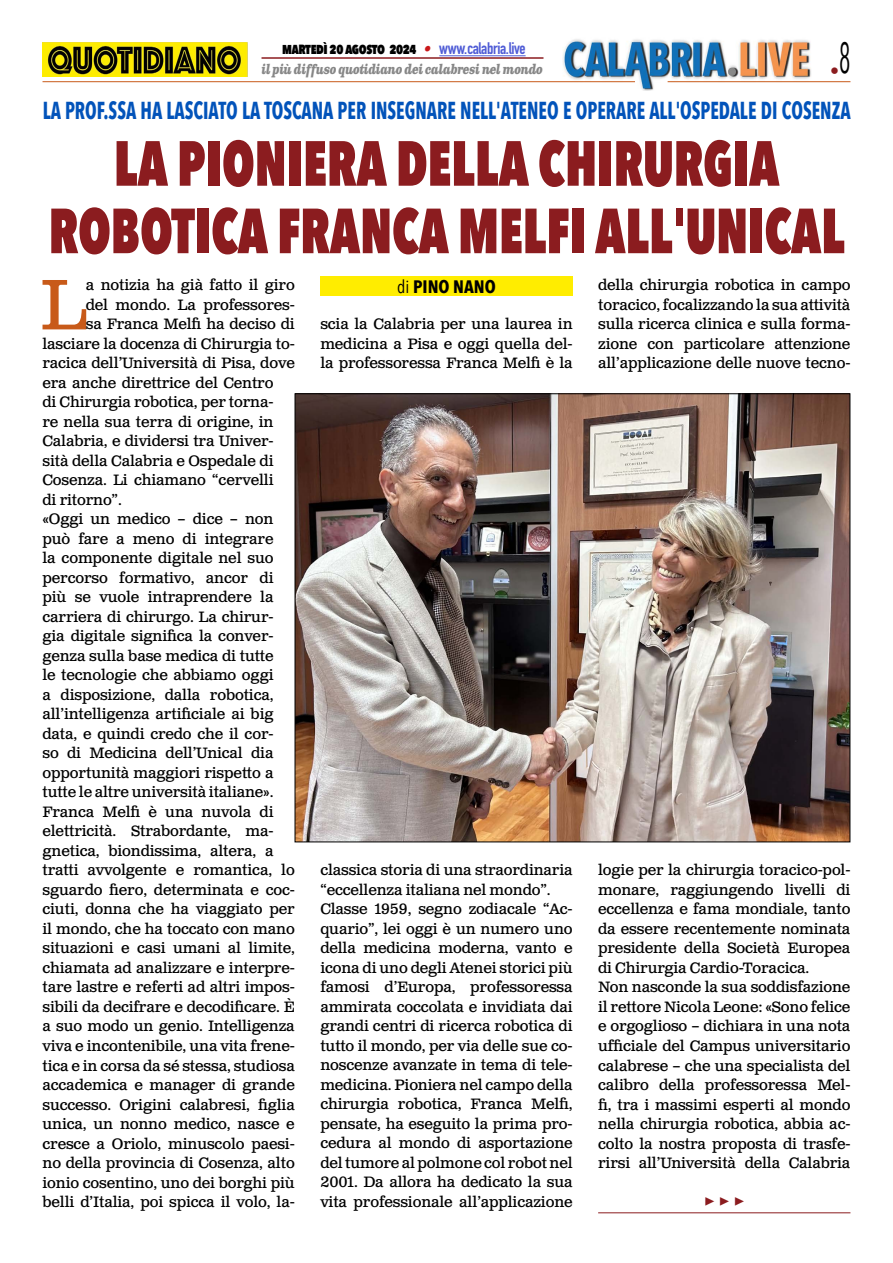
<style>
.page{position:relative;width:893px;height:1263px;background:#fff}
.page>*{position:absolute;margin:0;border:0;box-sizing:border-box;transform-origin:0 0}
.t1{font:71.25px "Clarendon Text Pro";color:#c85a19}
.t2{font:800 63px/67.5px "Avenir Next Condensed";color:#8b1c1f;text-align:center;scale:.81 1}
.t3{font:700 24.45px "Avenir Next Condensed";color:#0253ba;scale:.77 1}
.t4{font:700 18px "Avenir Next Condensed";color:#000}
.t5{font:700 18px "Minion Pro";color:#8b1c1f}
.t6{font:18px "Avenir Next Condensed";color:#8b1c1f}
.t7{font:15px/19.5px "Clarendon Text Pro";letter-spacing:-.01em;color:#000;text-align:justify}
.t8{font:800 15px "Avenir Next Condensed";letter-spacing:-.03em;color:#000;scale:.9 1}
.t9{font:italic 700 13.5px "Clarendon Text Pro";letter-spacing:-.05em;color:#878787;scale:.79 1}
.s1{font-family:"Clarendon Text Pro";font-weight:700;font-style:italic;color:#ca181a}
.s2{font-family:"DIN Condensed";font-weight:700;font-size:16.5px;color:#4f5cd6}
.s3{font-weight:400}
</style>
<div class="page">
<img style="left:563px;top:39px;width:248px;height:51px">
<hr style="left:43px;top:81px;width:592px;height:1px;background:#c85a19">
<hr style="left:668px;top:81px;width:182px;height:1px;background:#c85a19">
<hr style="left:439px;top:55px;width:87px;height:1px;background:#4f5cd6">
<hr style="left:261px;top:57px;width:282px;height:2px;background:#8b1c1f">
<img style="left:43px;top:42px;width:204px;height:35px">
<img style="left:297px;top:396px;width:551px;height:444px">
<hr style="left:598px;top:1212px;width:252px;height:1px;background:#8b1c1f">
<div style="left:320px;top:277px;width:253px;height:19px;background:#ffed00"></div>
<p class="t8" style="left:282px;top:39px;width:272px">martedì 20 agosto 2024 <span class="s1">•</span> <span class="s2">www.calabria.live</span></p>
<p class="t9" style="left:261px;top:61px;width:358px">il più diffuso quotidiano dei calabresi nel mondo</p>
<p class="t6" style="left:830px;top:55px;width:22px">•<sup>8</sup></p>
<h3 class="t3" style="left:43px;top:95px;width:1051px">LA PROF.SSA HA LASCIATO LA TOSCANA PER INSEGNARE NELL'ATENEO E OPERARE ALL'OSPEDALE DI COSENZA</h3>
<h2 class="t2" style="left:49px;top:129px;width:984px">LA PIONIERA DELLA CHIRURGIA<br>ROBOTICA FRANCA MELFI ALL'UNICAL</h2>
<h1 class="t1" style="left:40px;top:262px;width:48px">L</h1>
<p class="t7" style="left:86px;top:276px;width:211px">a notizia ha già fatto il giro</p>
<p class="t7" style="left:598px;top:276px;width:254px">della chirurgia robotica in campo toracico, focalizzando la sua attività sulla ricerca clinica e sulla forma&shy;zione con particolare attenzione all’applicazione delle nuove tecno-</p>
<p class="t4" style="left:397px;top:276px;width:100px"><span class="s3">di</span> PINO NANO</p>
<p class="t7" style="left:86px;top:296px;width:211px">del mondo. La professores-</p>
<p class="t7" style="left:86px;top:315px;width:210px">sa Franca Melfi ha deciso di</p>
<p class="t7" style="left:43px;top:335px;width:254px">lasciare la docenza di Chirurgia to-</p>
<p class="t7" style="left:43px;top:354px;width:254px">racica dell’Università di Pisa, dove</p>
<p class="t7" style="left:43px;top:374px;width:233px">era anche direttrice del Centro</p>
<p class="t7" style="left:43px;top:393px;width:233px">di Chirurgia robotica, per torna-</p>
<p class="t7" style="left:43px;top:413px;width:233px">re nella sua terra di origine, in</p>
<p class="t7" style="left:43px;top:432px;width:233px">Calabria, e dividersi tra Univer-</p>
<p class="t7" style="left:43px;top:452px;width:233px">sità della Calabria e Ospedale di</p>
<p class="t7" style="left:43px;top:471px;width:233px">Cosenza. Li chiamano “cervelli</p>
<p class="t7" style="left:43px;top:491px;width:81px">di ritorno”.</p>
<p class="t7" style="left:43px;top:510px;width:233px">«Oggi un medico – dice – non</p>
<p class="t7" style="left:43px;top:530px;width:233px">può fare a meno di integrare</p>
<p class="t7" style="left:43px;top:549px;width:233px">la componente digitale nel suo</p>
<p class="t7" style="left:43px;top:569px;width:233px">percorso formativo, ancor di</p>
<p class="t7" style="left:43px;top:588px;width:233px">più se vuole intraprendere la</p>
<p class="t7" style="left:43px;top:608px;width:233px">carriera di chirurgo. La chirur-</p>
<p class="t7" style="left:43px;top:627px;width:233px">gia digitale significa la conver-</p>
<p class="t7" style="left:43px;top:647px;width:232px">genza sulla base medica di tutte</p>
<p class="t7" style="left:43px;top:666px;width:233px">le tecnologie che abbiamo oggi</p>
<p class="t7" style="left:43px;top:686px;width:233px">a disposizione, dalla robotica,</p>
<p class="t7" style="left:43px;top:705px;width:233px">all’intelligenza artificiale ai big</p>
<p class="t7" style="left:43px;top:725px;width:232px">data, e quindi credo che il cor-</p>
<p class="t7" style="left:43px;top:744px;width:233px">so di Medicina dell’Unical dia</p>
<p class="t7" style="left:43px;top:764px;width:233px">opportunità maggiori rispetto a</p>
<p class="t7" style="left:43px;top:783px;width:233px">tutte le altre università italiane».</p>
<p class="t7" style="left:43px;top:803px;width:233px">Franca Melfi è una nuvola di</p>
<p class="t7" style="left:43px;top:822px;width:233px">elettricità. Strabordante, ma-</p>
<p class="t7" style="left:43px;top:842px;width:233px">gnetica, biondissima, altera, a</p>
<p class="t7" style="left:43px;top:861px;width:254px">tratti avvolgente e romantica, lo</p>
<p class="t7" style="left:43px;top:881px;width:254px">sguardo fiero, determinata e coc-</p>
<p class="t7" style="left:43px;top:900px;width:254px">ciuti, donna che ha viaggiato per</p>
<p class="t7" style="left:43px;top:920px;width:254px">il mondo, che ha toccato con mano</p>
<p class="t7" style="left:43px;top:939px;width:254px">situazioni e casi umani al limite,</p>
<p class="t7" style="left:43px;top:959px;width:254px">chiamata ad analizzare e interpre-</p>
<p class="t7" style="left:43px;top:978px;width:254px">tare lastre e referti ad altri impos-</p>
<p class="t7" style="left:43px;top:998px;width:254px">sibili da decifrare e decodificare. È</p>
<p class="t7" style="left:43px;top:1017px;width:254px">a suo modo un genio. Intelligenza</p>
<p class="t7" style="left:43px;top:1037px;width:254px">viva e incontenibile, una vita frene-</p>
<p class="t7" style="left:43px;top:1056px;width:254px">tica e in corsa da sé stessa, studiosa</p>
<p class="t7" style="left:43px;top:1076px;width:254px">accademica e manager di grande</p>
<p class="t7" style="left:43px;top:1095px;width:254px">successo. Origini calabresi, figlia</p>
<p class="t7" style="left:43px;top:1115px;width:254px">unica, un nonno medico, nasce e</p>
<p class="t7" style="left:43px;top:1134px;width:254px">cresce a Oriolo, minuscolo paesi-</p>
<p class="t7" style="left:43px;top:1154px;width:254px">no della provincia di Cosenza, alto</p>
<p class="t7" style="left:43px;top:1173px;width:254px">ionio cosentino, uno dei borghi più</p>
<p class="t7" style="left:43px;top:1193px;width:254px">belli d’Italia, poi spicca il volo, la-</p>
<p class="t7" style="left:320px;top:315px;width:254px">scia la Calabria per una laurea in medicina a Pisa e oggi quella del&shy;la professoressa Franca Melfi è la</p>
<p class="t7" style="left:320px;top:861px;width:254px;text-align:left">classica storia di una straordinaria “eccellenza italiana nel mondo”.<br>Classe 1959, segno zodiacale “Ac&shy;quario”, lei oggi è un numero uno della medicina moderna, vanto e icona di uno degli Atenei storici più famosi d’Europa, professoressa ammirata coccolata e invidiata dai grandi centri di ricerca robotica di tutto il mondo, per via delle sue co&shy;noscenze avanzate in tema di tele&shy;medicina. Pioniera nel campo della chirurgia robotica, Franca Melfi, pensate, ha eseguito la prima pro&shy;cedura al mondo di asportazione del tumore al polmone col robot nel 2001. Da allora ha dedicato la sua vita professionale all’applicazione</p>
<p class="t7" style="left:598px;top:861px;width:254px;text-align:left">logie per la chirurgia toracico-pol&shy;monare, raggiungendo livelli di eccellenza e fama mondiale, tanto da essere recentemente nominata presidente della Società Europea di Chirurgia Cardio-Toracica.<br>Non nasconde la sua soddisfazione il rettore Nicola Leone: «Sono felice e orgoglioso – dichiara in una nota ufficiale del Campus universitario calabrese – che una specialista del calibro della professoressa Mel&shy;fi, tra i massimi esperti al mondo nella chirurgia robotica, abbia ac&shy;colto la nostra proposta di trasfe&shy;rirsi all’Università della Calabria</p>
<p class="t5" style="left:704px;top:1188px;width:42px">▶ ▶ ▶</p>
</div>
